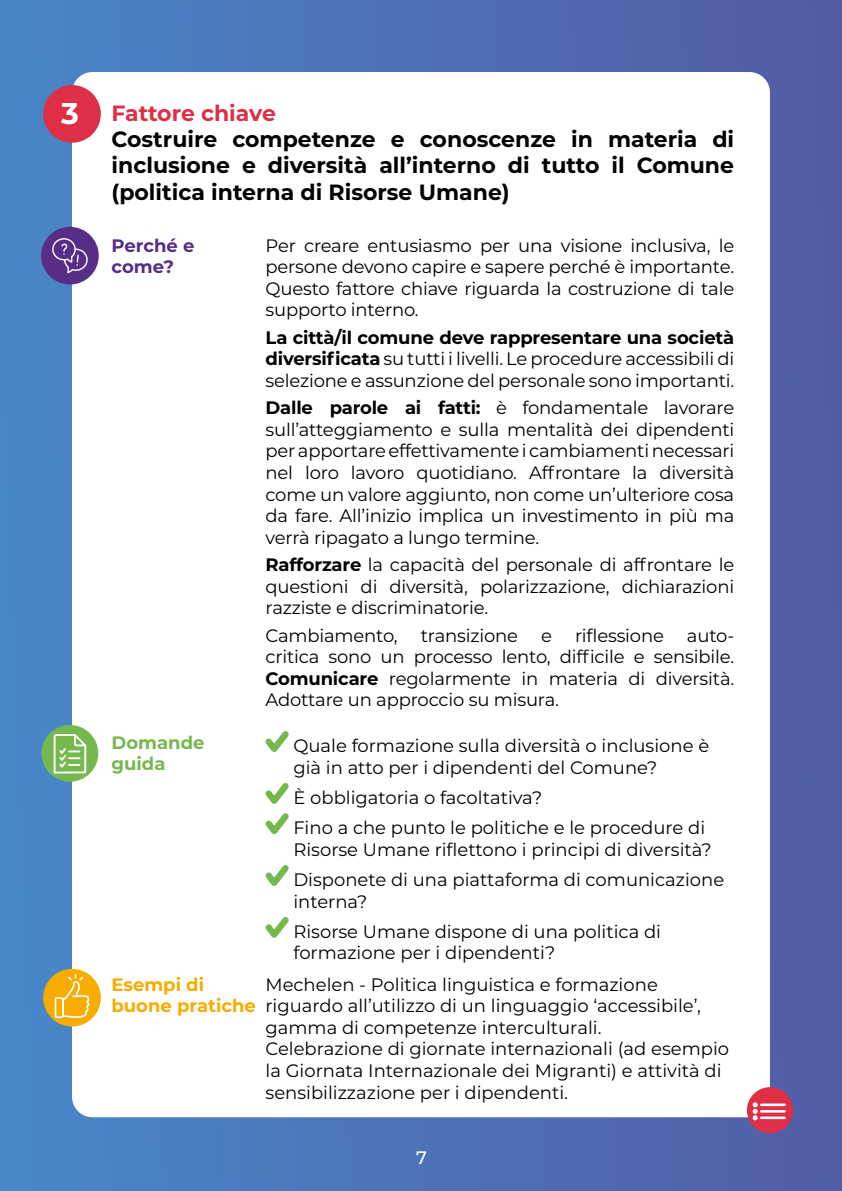
<style>
.page{position:relative;width:842px;height:1191px;background:#fff}
.page>*{position:absolute;margin:0;border:0;box-sizing:border-box;transform-origin:0 0}
.t1{font:700 30px "Montserrat";color:#fff}
.t2{font:700 22px/26.4px "Montserrat";color:#000;text-align:justify}
.t3{font:700 22px "Montserrat";letter-spacing:-.01em;color:#de2f47}
.t4{font:18px/21.6px "Montserrat";color:#000;text-align:justify}
.t5{font:700 18px/21.6px "Montserrat";color:#f8ac00}
.t6{font:700 18px/21.6px "Montserrat";color:#572d87}
.t7{font:700 18px/21.6px "Montserrat";color:#75b94e}
.t8{font:500 18px "Montserrat";color:#fff}
.s1{font-weight:700}
</style>
<div class="page">
<div style="left:0;top:0;width:842px;height:1191px;background:linear-gradient(to right,#4888c8,#535ba5)"></div>
<div style="left:72px;top:72px;width:698px;height:1045px;background:#fff;border-radius:20px"></div>
<svg style="left:265px;top:731px;width:24px;height:21px"></svg>
<svg style="left:265px;top:783px;width:24px;height:52px"></svg>
<svg style="left:265px;top:865px;width:24px;height:21px"></svg>
<svg style="left:265px;top:917px;width:24px;height:21px"></svg>
<div style="left:41px;top:227px;width:58px;height:57px;background:#572d87;border-radius:50%"></div>
<svg style="left:52px;top:238px;width:36px;height:36px"></svg>
<div style="left:42px;top:725px;width:56px;height:56px;background:#75b94e;border-radius:50%"></div>
<svg style="left:53px;top:730px;width:35px;height:44px"></svg>
<div style="left:747px;top:1087px;width:46px;height:46px;background:#de2f47;border-radius:50%"></div>
<hr style="left:761px;top:1103px;width:24px;height:3px;background:#fff">
<hr style="left:761px;top:1110px;width:24px;height:2px;background:#fff">
<hr style="left:761px;top:1116px;width:24px;height:3px;background:#fff">
<svg style="left:753px;top:1102px;width:5px;height:18px"></svg>
<div style="left:43px;top:968px;width:58px;height:58px;background:#f8ac00;border-radius:50%"></div>
<svg style="left:54px;top:973px;width:36px;height:46px"></svg>
<div style="left:43px;top:85px;width:58px;height:58px;background:#de2f47;border-radius:50%"></div>
<h1 class="t1" style="left:61px;top:92px;width:19px">3</h1>
<p class="t3" style="left:111px;top:97px;width:166px">Fattore chiave</p>
<p class="t2" style="left:111px;top:125px;width:624px">Costruire competenze e conoscenze in materia di inclusione e diversità all’interno di tutto il Comune (politica interna di Risorse Umane)</p>
<p class="t6" style="left:111px;top:233px;width:84px">Perché e come?</p>
<p class="t4" style="left:266px;top:234px;width:470px">Per creare entusiasmo per una visione inclusiva, le persone devono capire e sapere perché è importante.<br>Questo fattore chiave riguarda la costruzione di tale supporto interno.</p>
<p class="t4" style="left:266px;top:326px;width:470px"><span class="s1">La città/il comune deve rappresentare una società diversificata</span> su tutti i livelli. Le procedure accessibili di selezione e assunzione del personale sono importanti.</p>
<p class="t4" style="left:266px;top:396px;width:470px"><span class="s1">Dalle parole ai fatti:</span> è fondamentale lavorare sull’atteggiamento e sulla mentalità dei dipendenti per apportare effettivamente i cambiamenti necessari nel loro lavoro quotidiano. Affrontare la diversità come un valore aggiunto, non come un’ulteriore cosa da fare. All’inizio implica un investimento in più ma verrà ripagato a lungo termine.</p>
<p class="t4" style="left:266px;top:553px;width:470px"><span class="s1">Rafforzare</span> la capacità del personale di affrontare le questioni di diversità, polarizzazione, dichiarazioni razziste e discriminatorie.</p>
<p class="t4" style="left:266px;top:624px;width:134px">Cambiamento,</p>
<p class="t4" style="left:421px;top:624px;width:99px">transizione</p>
<p class="t4" style="left:541px;top:624px;width:12px">e</p>
<p class="t4" style="left:575px;top:624px;width:90px">riflessione</p>
<p class="t4" style="left:266px;top:624px;width:470px;text-indent:421px">auto&shy;critica sono un processo lento, difficile e sensibile.<br><span class="s1">Comunicare</span> regolarmente in materia di diversità.<br>Adottare un approccio su misura.</p>
<p class="t7" style="left:111px;top:730px;width:95px">Domande guida</p>
<p class="t4" style="left:293px;top:734px;width:417px">Quale formazione sulla diversità o inclusione è già in atto per i dipendenti del Comune?</p>
<p class="t4" style="left:293px;top:782px;width:413px;line-height:30.2px">È obbligatoria o facoltativa?<br>Fino a che punto le politiche e le procedure di</p>
<p class="t4" style="left:293px;top:833px;width:432px;line-height:30.2px">Risorse Umane riflettono i principi di diversità?<br>Disponete di una piattaforma di comunicazione</p>
<p class="t4" style="left:293px;top:885px;width:369px;line-height:30.2px">interna?<br>Risorse Umane dispone di una politica di</p>
<p class="t4" style="left:293px;top:941px;width:263px">formazione per i dipendenti?</p>
<p class="t5" style="left:112px;top:972px;width:146px">Esempi di buone pratiche</p>
<p class="t4" style="left:266px;top:972px;width:465px;text-align:left">Mechelen - Politica linguistica e formazione riguardo all’utilizzo di un linguaggio ‘accessibile’, gamma di competenze interculturali.<br>Celebrazione di giornate internazionali (ad esempio la Giornata Internazionale dei Migranti) e attività di sensibilizzazione per i dipendenti.</p>
<p class="t8" style="left:416px;top:1144px;width:12px">7</p>
</div>
